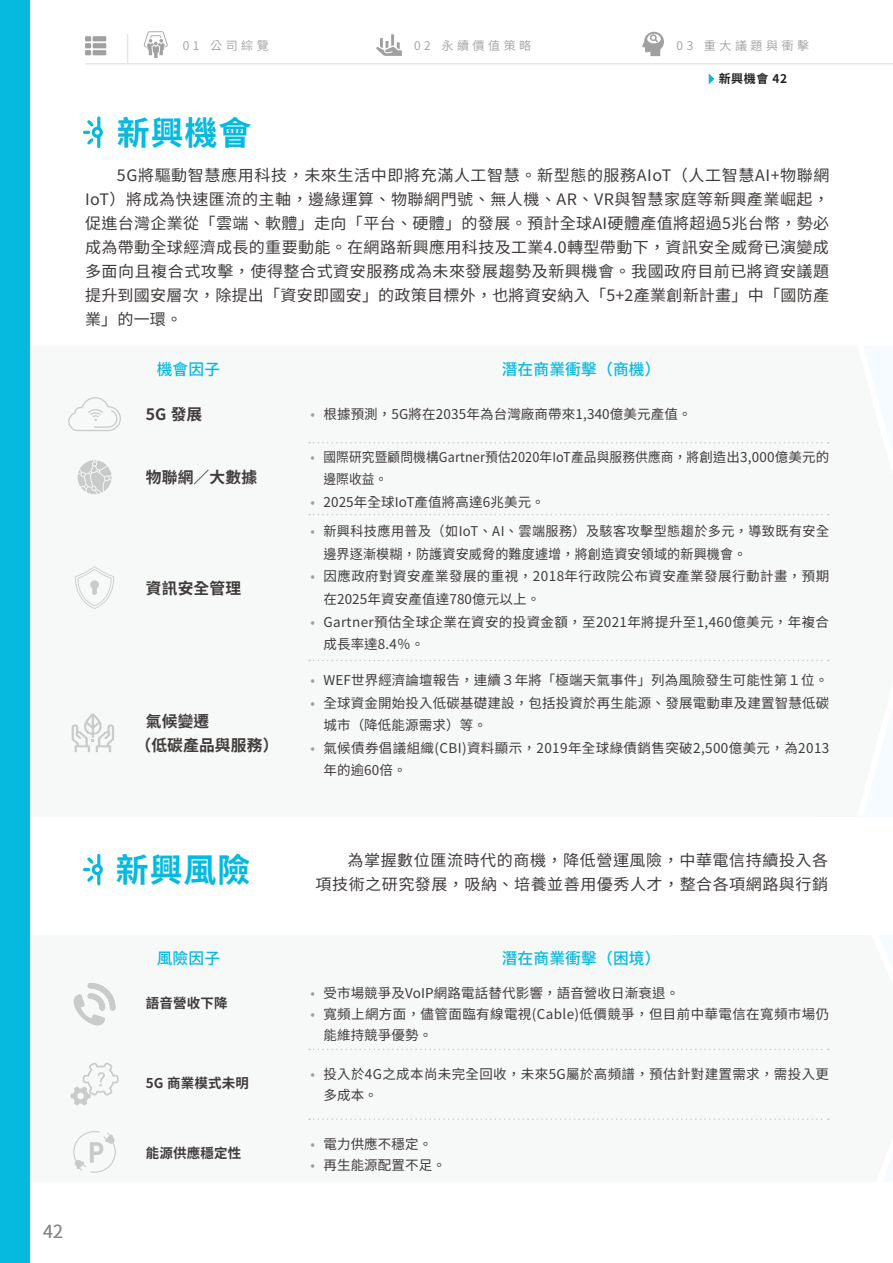
<style>
.page{position:relative;width:893px;height:1263px;background:#fff}
.page>*{position:absolute;margin:0;border:0;box-sizing:border-box;transform-origin:0 0}
.t1{font:700 33px "Noto Sans CJ Ktc";letter-spacing:.025em;color:#05b9df}
.t2{font:600 18px "Noto Sans CJ Ktc";color:#898989}
.t3{font:15.75px/24px "Noto Sans CJ Ktc";letter-spacing:.03em;color:#3f3b3a;text-align:justify}
.t4{font:700 15.75px/24px "Noto Sans CJ Ktc";letter-spacing:.01em;color:#3f3b3a}
.t5{font:500 15.75px "Noto Sans CJ Ktc";letter-spacing:.01em;color:#05b9df}
.t6{font:13.5px/22.5px "Noto Sans CJ Ktc";letter-spacing:.015em;color:#3f3b3a}
.t7{font:13.5px/22.5px "Noto Sans CJ Ktc";letter-spacing:.035em;color:#3f3b3a}
.t8{font:13.5px/22.5px "Noto Sans CJ Ktc";letter-spacing:.015em;color:#3f3b3a;scale:.94 1}
.t9{font:700 13.5px "Noto Sans CJ Ktc";letter-spacing:.01em;color:#3f3b3a}
.t10{font:600 12px "Noto Sans CJ Ktc";letter-spacing:.295em;color:#9fa0a0}
.t11{font:700 12px "Noto Sans CJ Ktc";letter-spacing:.05em;color:#232120}
.s1{color:#9fa0a0}
</style>
<div class="page">
<div style="left:0;top:0;width:30px;height:1263px;background:#05b9df"></div>
<svg style="left:85px;top:36px;width:21px;height:19px"></svg>
<hr style="left:85px;top:63px;width:808px;height:2px;background:#e6e6e7">
<svg style="left:127px;top:34px;width:1px;height:29px"></svg>
<svg style="left:144px;top:31px;width:24px;height:27px"></svg>
<svg style="left:642px;top:32px;width:22px;height:24px"></svg>
<svg style="left:376px;top:34px;width:26px;height:22px"></svg>
<svg style="left:709px;top:73px;width:5px;height:11px"></svg>
<svg style="left:75px;top:566px;width:39px;height:43px"></svg>
<svg style="left:78px;top:460px;width:34px;height:34px"></svg>
<svg style="left:68px;top:397px;width:53px;height:34px"></svg>
<svg style="left:309px;top:442px;width:520px;height:1px"></svg>
<svg style="left:309px;top:514px;width:520px;height:1px"></svg>
<svg style="left:309px;top:660px;width:520px;height:1px"></svg>
<svg style="left:72px;top:713px;width:42px;height:39px"></svg>
<svg style="left:73px;top:1131px;width:43px;height:42px"></svg>
<svg style="left:71px;top:1062px;width:48px;height:43px"></svg>
<svg style="left:73px;top:983px;width:43px;height:43px"></svg>
<svg style="left:309px;top:1118px;width:520px;height:2px"></svg>
<svg style="left:309px;top:1049px;width:520px;height:1px"></svg>
<hr style="left:97px;top:118px;width:3px;height:29px;background:#05b9df">
<div style="left:93px;top:128px;width:8px;height:8px;background:#fff;border-radius:50%"></div>
<div style="left:92px;top:127px;width:11px;height:11px;border:3px solid #05b9df;border-radius:50%"></div>
<svg style="left:84px;top:120px;width:12px;height:25px"></svg>
<hr style="left:97px;top:855px;width:3px;height:29px;background:#05b9df">
<div style="left:93px;top:866px;width:8px;height:7px;background:#fff;border-radius:50%"></div>
<div style="left:92px;top:864px;width:11px;height:11px;border:3px solid #05b9df;border-radius:50%"></div>
<svg style="left:84px;top:857px;width:12px;height:25px"></svg>
<p class="t10" style="left:183px;top:39px;width:87px">01 公司綜覽</p>
<p class="t10" style="left:414px;top:39px;width:119px">02 永續價值策略</p>
<p class="t10" style="left:677px;top:39px;width:134px">03 重大議題與衝擊</p>
<p class="t11" style="left:719px;top:72px;width:70px">新興機會 42</p>
<h1 class="t1" style="left:117px;top:114px;width:136px">新興機會</h1>
<p class="t3" style="left:85px;top:163px;width:746px;text-indent:32px">5G將驅動智慧應用科技，未來生活中即將充滿人工智慧。新型態的服務AIoT（人工智慧AI+物聯網IoT）將成為快速匯流的主軸，邊緣運算、物聯網門號、無人機、AR、VR與智慧家庭等新興產業崛起，促進台灣企業從「雲端、軟體」走向「平台、硬體」的發展。預計全球AI硬體產值將超過5兆台幣，勢必成為帶動全球經濟成長的重要動能。在網路新興應用科技及工業4.0轉型帶動下，資訊安全威脅已演變成多面向且複合式攻擊，使得整合式資安服務成為未來發展趨勢及新興機會。我國政府目前已將資安議題提升到國安層次，除提出「資安即國安」的政策目標外，也將資安納入「5+2產業創新計畫」中「國防產業」的一環。</p>
<p class="t5" style="left:157px;top:360px;width:65px">機會因子</p>
<p class="t5" style="left:502px;top:360px;width:160px">潛在商業衝擊（商機）</p>
<p class="t4" style="left:146px;top:403px;width:58px">5G 發展</p>
<p class="t6" style="left:311px;top:403px;width:382px"><span class="s1">•</span> 根據預測，5G將在2035年為台灣廠商帶來1,340億美元產值。</p>
<p class="t4" style="left:146px;top:466px;width:113px">物聯網／大數據</p>
<p class="t4" style="left:146px;top:576px;width:97px">資訊安全管理</p>
<p class="t4" style="left:135px;top:709px;width:145px;text-indent:10px">氣候變遷<br>（低碳產品與服務）</p>
<p class="t8" style="left:323px;top:446px;width:540px;text-indent:-13px"><span class="s1">•</span> 國際研究暨顧問機構Gartner預估2020年IoT產品與服務供應商，將創造出3,000億美元的邊際收益。</p>
<p class="t6" style="left:311px;top:491px;width:236px"><span class="s1">•</span> 2025年全球IoT產值將高達6兆美元。</p>
<p class="t7" style="left:323px;top:521px;width:507px;text-indent:-13px"><span class="s1">•</span> 新興科技應用普及（如IoT、AI、雲端服務）及駭客攻擊型態趨於多元，導致既有安全邊界逐漸模糊，防護資安威脅的難度遽增，將創造資安領域的新興機會。</p>
<p class="t7" style="left:323px;top:566px;width:507px;text-indent:-13px"><span class="s1">•</span> 因應政府對資安產業發展的重視，2018年行政院公布資安產業發展行動計畫，預期在2025年資安產值達780億元以上。</p>
<p class="t6" style="left:323px;top:611px;width:507px;text-indent:-13px"><span class="s1">•</span> Gartner預估全球企業在資安的投資金額，至2021年將提升至1,460億美元，年複合成長率達8.4％。</p>
<p class="t6" style="left:311px;top:669px;width:519px"><span class="s1">•</span> WEF世界經濟論壇報告，連續３年將「極端天氣事件」列為風險發生可能性第１位。</p>
<p class="t6" style="left:323px;top:692px;width:507px;text-indent:-13px"><span class="s1">•</span> 全球資金開始投入低碳基礎建設，包括投資於再生能源、發展電動車及建置智慧低碳城市（降低能源需求）等。</p>
<p class="t6" style="left:323px;top:737px;width:507px;text-indent:-13px"><span class="s1">•</span> 氣候債券倡議組織(CBI)資料顯示，2019年全球綠債銷售突破2,500億美元，為2013年的逾60倍。</p>
<h2 class="t2" style="left:43px;top:1221px;width:21px">42</h2>
<h1 class="t1" style="left:116px;top:851px;width:136px">新興風險</h1>
<p class="t3" style="left:347px;top:849px;width:482px">為掌握數位匯流時代的商機，降低營運風險，中華電信持續投入各</p>
<p class="t3" style="left:316px;top:873px;width:514px">項技術之研究發展，吸納、培養並善用優秀人才，整合各項網路與行銷</p>
<p class="t5" style="left:157px;top:950px;width:65px">風險因子</p>
<p class="t5" style="left:502px;top:950px;width:160px">潛在商業衝擊（困境）</p>
<p class="t9" style="left:146px;top:996px;width:83px">語音營收下降</p>
<p class="t6" style="left:311px;top:982px;width:370px"><span class="s1">•</span> 受市場競爭及VoIP網路電話替代影響，語音營收日漸衰退。</p>
<p class="t6" style="left:323px;top:1004px;width:507px;line-height:21px;text-indent:-13px"><span class="s1">•</span> 寬頻上網方面，儘管面臨有線電視(Cable)低價競爭，但目前中華電信在寬頻市場仍能維持競爭優勢。</p>
<p class="t9" style="left:146px;top:1075px;width:104px">5G 商業模式未明</p>
<p class="t6" style="left:323px;top:1063px;width:507px;line-height:21px;text-indent:-13px"><span class="s1">•</span> 投入於4G之成本尚未完全回收，未來5G屬於高頻譜，預估針對建置需求，需投入更多成本。</p>
<p class="t9" style="left:146px;top:1145px;width:97px">能源供應穩定性</p>
<p class="t6" style="left:311px;top:1133px;width:123px"><span class="s1">•</span> 電力供應不穩定。</p>
<p class="t6" style="left:311px;top:1154px;width:137px"><span class="s1">•</span> 再生能源配置不足。</p>
</div>
